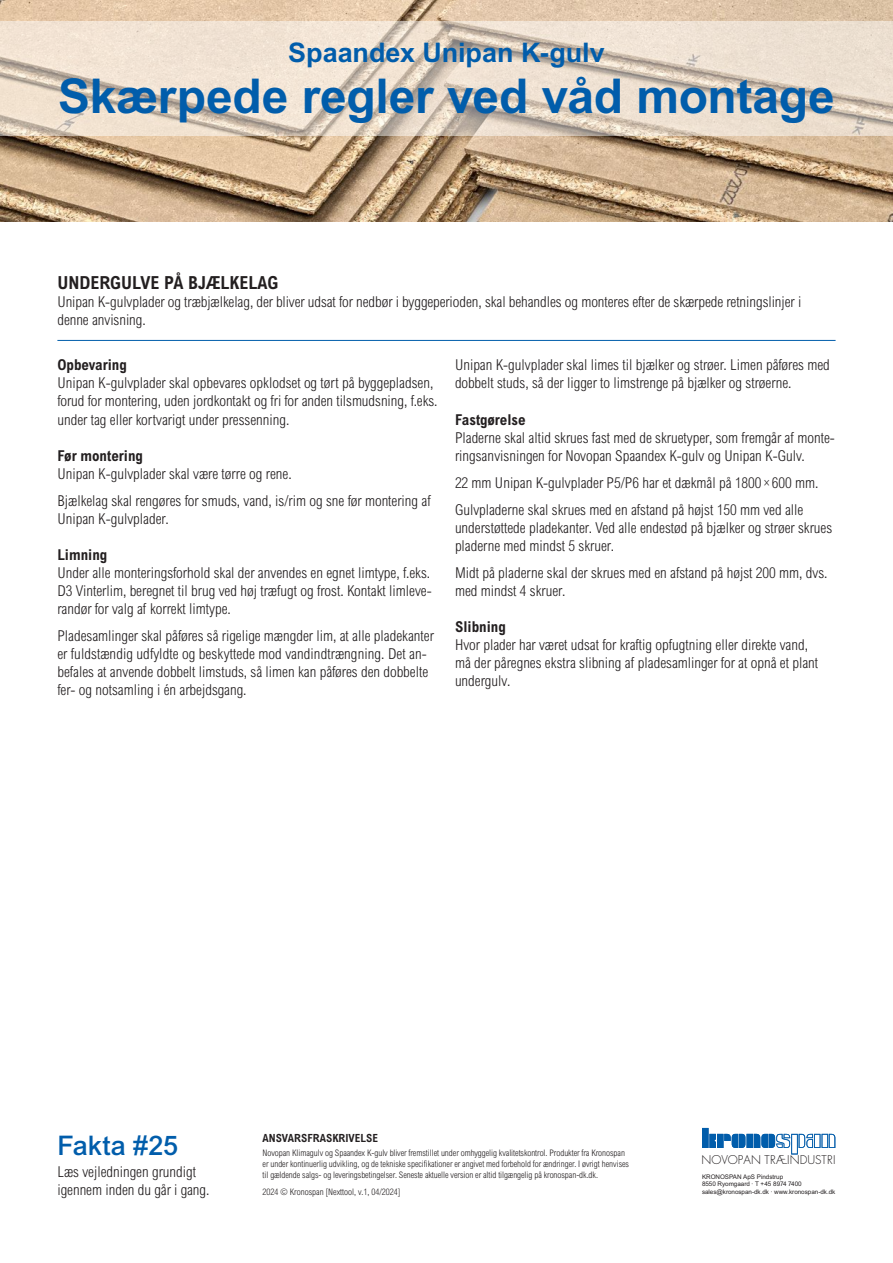
<style>
.page{position:relative;width:893px;height:1263px;background:#fff}
.page>*{position:absolute;margin:0;border:0;box-sizing:border-box;transform-origin:0 0}
.t1{font:700 48px "Arial MT Pro";letter-spacing:-.005em;color:#015dab}
.t2{font:700 27px "Arial MT Pro";letter-spacing:-.005em;color:#015dab}
.t3{font:500 27px "Arial MT Pro";letter-spacing:-.005em;color:#015dab}
.t4{font:700 condensed 18px "Arial MT Pro";color:#231f20}
.t5{font:300 condensed 15px/18px "Arial MT Pro";color:#231f20}
.t6{font:700 condensed 15px "Arial MT Pro";color:#231f20}
.t7{font:300 11.7px "Futura Std";color:#231f20}
.t8{font:700 condensed 11.25px "Arial MT Pro";color:#231f20}
.t9{font:300 condensed 9px/10.8px "Arial MT Pro";letter-spacing:-.005em;color:#231f20}
.t10{font:6.3px/7.5px "Arial";letter-spacing:-.005em;color:#231f20}
</style>
<div class="page">
<img style="left:0;top:0;width:893px;height:221px">
<svg style="left:0;top:21px;width:893px;height:115px;background:#e4d6c7"></svg>
<svg style="left:702px;top:1128px;width:133px;height:26px"></svg>
<hr style="left:57px;top:340px;width:779px;height:1px;background:#015dab">
<h2 class="t2" style="left:288px;top:37px;width:318px">Spaandex Unipan K-gulv</h2>
<h1 class="t1" style="left:58px;top:68px;width:778px">Skærpede regler ved våd montage</h1>
<p class="t4" style="left:57px;top:273px;width:222px">UNDERGULVE PÅ BJÆLKELAG</p>
<p class="t5" style="left:57px;top:294px;width:745px">Unipan K-gulvplader og træbjælkelag, der bliver udsat for nedbør i byggeperioden, skal behandles og monteres efter de skærpede retningslinjer i denne anvisning.</p>
<p class="t6" style="left:57px;top:356px;width:71px">Opbevaring</p>
<p class="t5" style="left:57px;top:375px;width:382px">Unipan K-gulvplader skal opbevares opklodset og tørt på byggepladsen, forud for montering, uden jordkontakt og fri for anden tilsmudsning, f.eks. under tag eller kortvarigt under pressenning.</p>
<p class="t6" style="left:57px;top:446px;width:87px">Før montering</p>
<p class="t5" style="left:57px;top:460px;width:375px;line-height:27px">Unipan K-gulvplader skal være tørre og rene.<br>Bjælkelag skal rengøres for smuds, vand, is/rim og sne før montering af</p>
<p class="t5" style="left:57px;top:510px;width:113px">Unipan K-gulvplader.</p>
<p class="t6" style="left:57px;top:545px;width:52px">Limning</p>
<p class="t5" style="left:57px;top:564px;width:376px;text-align:justify">Under alle monteringsforhold skal der anvendes en egnet limtype, f.eks.<br>D3 Vinterlim, beregnet til brug ved høj træfugt og frost. Kontakt limleve&shy;randør for valg af korrekt limtype.</p>
<p class="t5" style="left:57px;top:627px;width:378px">Pladesamlinger skal påføres så rigelige mængder lim, at alle pladekanter er fuldstændig udfyldte og beskyttede mod vandindtrængning. Det an&shy;befales at anvende dobbelt limstuds, så limen kan påføres den dobbelte fer- og notsamling i én arbejdsgang.</p>
<p class="t5" style="left:455px;top:357px;width:376px">Unipan K-gulvplader skal limes til bjælker og strøer. Limen påføres med dobbelt studs, så der ligger to limstrenge på bjælker og strøerne.</p>
<p class="t6" style="left:455px;top:410px;width:72px">Fastgørelse</p>
<p class="t5" style="left:455px;top:429px;width:381px">Pladerne skal altid skrues fast med de skruetyper, som fremgår af monte&shy;ringsanvisningen for Novopan Spaandex K-gulv og Unipan K-Gulv.</p>
<p class="t5" style="left:455px;top:469px;width:365px;line-height:27px">22 mm Unipan K-gulvplader P5/P6 har et dækmål på 1800 × 600 mm.<br>Gulvpladerne skal skrues med en afstand på højst 150 mm ved alle</p>
<p class="t5" style="left:455px;top:519px;width:379px">understøttede pladekanter. Ved alle endestød på bjælker og strøer skrues pladerne med mindst 5 skruer.</p>
<p class="t5" style="left:455px;top:564px;width:374px">Midt på pladerne skal der skrues med en afstand på højst 200 mm, dvs. med mindst 4 skruer.</p>
<p class="t6" style="left:455px;top:617px;width:52px">Slibning</p>
<p class="t5" style="left:455px;top:636px;width:365px">Hvor plader har været udsat for kraftig opfugtning eller direkte vand, må der påregnes ekstra slibning af pladesamlinger for at opnå et plant undergulv.</p>
<h2 class="t3" style="left:57px;top:1129px;width:122px">Fakta #25</h2>
<p class="t5" style="left:57px;top:1163px;width:154px">Læs vejledningen grundigt igennem inden du går i gang.</p>
<p class="t8" style="left:263px;top:1132px;width:117px">ANSVARSFRASKRIVELSE</p>
<p class="t9" style="left:263px;top:1148px;width:368px">Novopan Klimagulv og Spaandex K-gulv bliver fremstillet under omhyggelig kvalitetskontrol. Produkter fra Kronospan er under kontinuerlig udvikling, og de tekniske specifikationer er angivet med forbehold for ændringer. I øvrigt henvises til gældende salgs- og leveringsbetingelser. Seneste aktuelle version er altid tilgængelig på kronospan-dk.dk.</p>
<p class="t9" style="left:263px;top:1187px;width:139px">2024 © Kronospan [Nexttool, v.1, 04/2024]</p>
<p class="t7" style="left:701px;top:1153px;width:136px">NOVOPAN TRÆINDUSTRI</p>
<p class="t10" style="left:702px;top:1172px;width:135px">KRONOSPAN ApS Pindstrup<br>8550 Ryomgaard · T +45 8974 7400 sales@kronospan-dk.dk · www.kronospan-dk.dk</p>
</div>
